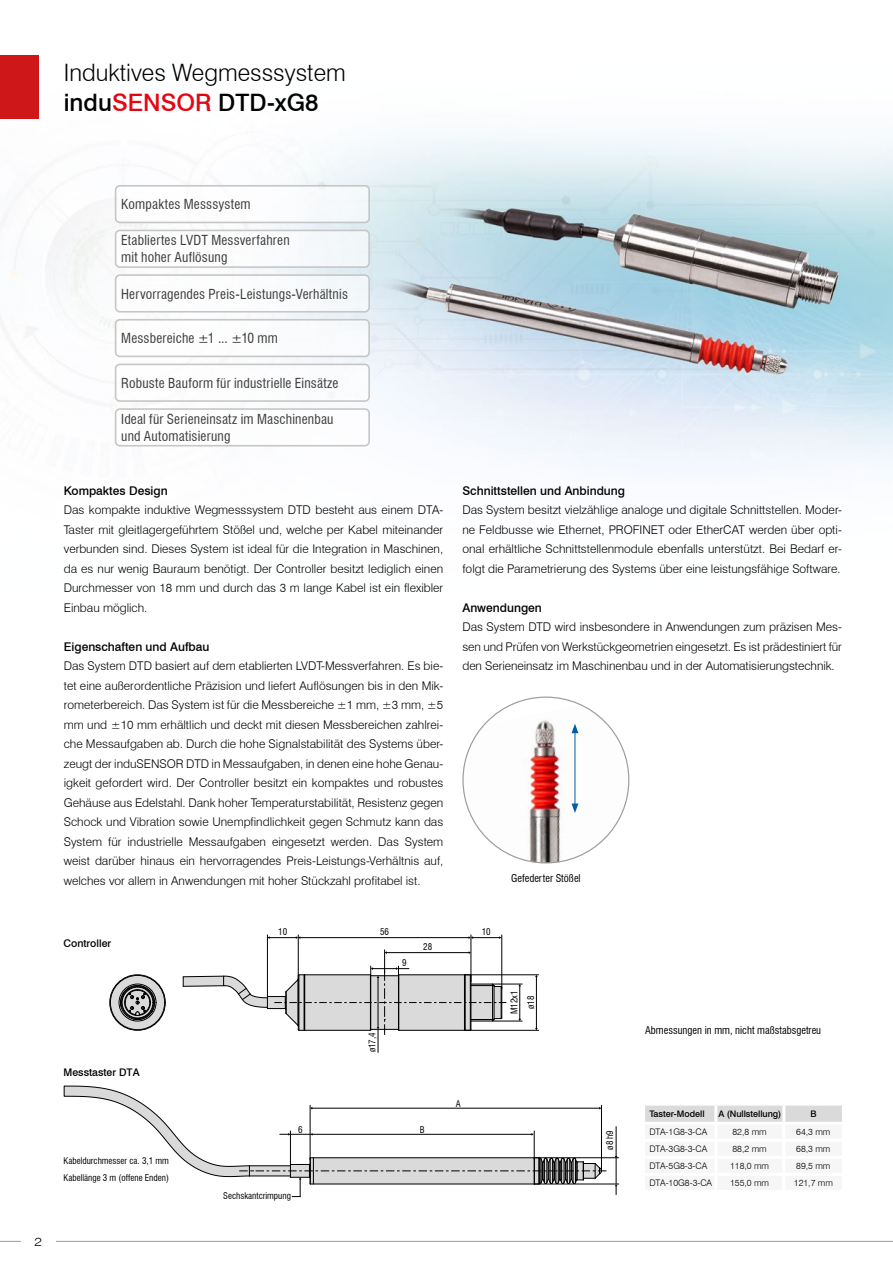
<style>
.page{position:relative;width:893px;height:1263px;background:#fff}
.page>*{position:absolute;margin:0;border:0;box-sizing:border-box;transform-origin:0 0}
.t1{font:300 24px/30px "Swiss 721 BT";color:#000}
.t2{font:condensed 13.5px/16.5px "Swiss 721 BT";letter-spacing:.015em;color:#3c3c3b}
.t3{font:300 12px/19.5px "Swiss 721 BT";color:#000;text-align:justify}
.t4{font:500 12px "Swiss 721 BT";color:#000}
.t5{font:300 12px "Swiss 721 BT";color:#000;scale:1.18 1}
.t6{font:condensed 10.5px "Swiss 721 BT";color:#000}
.t7{font:500 10.5px "Swiss 721 BT";color:#000}
.t8{font:300 9px "Swiss 721 BT";color:#000}
.t9{font:condensed 9px/17.2px "Swiss 721 BT";color:#000}
.t10{font:500 9px "Swiss 721 BT";letter-spacing:-.005em;color:#000}
.s1{font-weight:500}
.s2{font-weight:500;color:#e30613}
</style>
<div class="page">
<img style="left:0;top:55px;width:893px;height:649px">
<hr style="left:0;top:1241px;width:893px;height:1px;background:#9d9d9c">
<div style="left:21px;top:1220px;width:34px;height:43px;background:#fff"></div>
<div style="left:0;top:55px;width:38px;height:64px;background:#cd1719"></div>
<div style="left:116px;top:186px;width:253px;height:36px;background:#fff;border-radius:4px"></div>
<div style="left:115px;top:185px;width:255px;height:38px;border:2px solid #c6c6c6;border-radius:4px"></div>
<div style="left:116px;top:230px;width:253px;height:37px;background:#fff;border-radius:4px"></div>
<div style="left:115px;top:230px;width:255px;height:38px;border:2px solid #c6c6c6;border-radius:4px"></div>
<div style="left:116px;top:275px;width:253px;height:37px;background:#fff;border-radius:4px"></div>
<div style="left:115px;top:274px;width:255px;height:39px;border:2px solid #c6c6c6;border-radius:4px"></div>
<div style="left:116px;top:320px;width:253px;height:36px;background:#fff;border-radius:4px"></div>
<div style="left:115px;top:319px;width:255px;height:38px;border:2px solid #c6c6c6;border-radius:4px"></div>
<div style="left:116px;top:364px;width:253px;height:37px;background:#fff;border-radius:4px"></div>
<div style="left:115px;top:364px;width:255px;height:38px;border:2px solid #c6c6c6;border-radius:4px"></div>
<div style="left:116px;top:409px;width:253px;height:37px;background:#fff;border-radius:4px"></div>
<div style="left:115px;top:408px;width:255px;height:38px;border:2px solid #c6c6c6;border-radius:4px"></div>
<img style="left:464px;top:704px;width:164px;height:159px">
<hr style="left:575px;top:731px;width:1px;height:75px;background:#005da9">
<svg style="left:571px;top:724px;width:7px;height:9px"></svg>
<svg style="left:571px;top:803px;width:7px;height:10px"></svg>
<hr style="left:534px;top:1184px;width:85px;height:1px;background:#000">
<hr style="left:534px;top:1157px;width:85px;height:1px;background:#000">
<hr style="left:616px;top:1126px;width:1px;height:30px;background:#000">
<svg style="left:615px;top:1156px;width:2px;height:38px"></svg>
<svg style="left:64px;top:1086px;width:542px;height:111px"></svg>
<div style="left:645px;top:1105px;width:197px;height:17px;background:#dadada"></div>
<hr style="left:714px;top:1105px;width:3px;height:17px;background:#fff">
<hr style="left:782px;top:1105px;width:3px;height:17px;background:#fff">
<svg style="left:110px;top:975px;width:55px;height:55px"></svg>
<hr style="left:267px;top:935px;width:1px;height:61px;background:#000">
<hr style="left:298px;top:935px;width:1px;height:47px;background:#000">
<hr style="left:465px;top:1030px;width:74px;height:1px;background:#000">
<hr style="left:465px;top:974px;width:74px;height:1px;background:#000">
<hr style="left:300px;top:937px;width:169px;height:1px;background:#000">
<svg style="left:469px;top:936px;width:32px;height:3px"></svg>
<svg style="left:267px;top:936px;width:33px;height:3px"></svg>
<hr style="left:471px;top:935px;width:1px;height:47px;background:#000">
<hr style="left:501px;top:935px;width:1px;height:54px;background:#000">
<hr style="left:536px;top:977px;width:1px;height:51px;background:#000">
<svg style="left:119px;top:984px;width:37px;height:37px"></svg>
<div style="left:119px;top:984px;width:37px;height:37px;border:1px solid #000;border-radius:50%"></div>
<div style="left:120px;top:985px;width:35px;height:35px;border:1px solid #000;border-radius:50%"></div>
<div style="left:121px;top:986px;width:33px;height:33px;border:1px solid #000;border-radius:50%"></div>
<div style="left:122px;top:987px;width:31px;height:31px;border:1px solid #000;border-radius:50%"></div>
<div style="left:124px;top:989px;width:27px;height:27px;border:1px solid #000;border-radius:50%"></div>
<svg style="left:183px;top:950px;width:339px;height:102px"></svg>
<h1 class="t1" style="left:64px;top:58px;width:283px">Induktives Wegmesssystem <span class="s1">indu</span><span class="s2">SENSOR</span> <span class="s1">DTD-xG8</span></h1>
<p class="t5" style="left:35px;top:1235px;width:8px">2</p>
<p class="t2" style="left:121px;top:196px;width:131px">Kompaktes Messsystem</p>
<p class="t2" style="left:121px;top:232px;width:170px">Etabliertes LVDT Messverfahren mit hoher Auflösung</p>
<p class="t2" style="left:121px;top:285px;width:228px">Hervorragendes Preis-Leistungs-Verhältnis</p>
<p class="t2" style="left:121px;top:330px;width:158px">Messbereiche ±1 ... ±10 mm</p>
<p class="t2" style="left:121px;top:375px;width:219px">Robuste Bauform für industrielle Einsätze</p>
<p class="t2" style="left:121px;top:411px;width:214px">Ideal für Serieneinsatz im Maschinenbau und Automatisierung</p>
<p class="t4" style="left:64px;top:483px;width:105px">Kompaktes Design</p>
<p class="t3" style="left:64px;top:500px;width:381px">Das kompakte induktive Wegmesssystem DTD besteht aus einem DTA-Taster mit gleitlagergeführtem Stößel und, welche per Kabel miteinander verbunden sind. Dieses System ist ideal für die Integration in Maschinen, da es nur wenig Bauraum benötigt. Der Controller besitzt lediglich einen Durchmesser von 18 mm und durch das 3 m lange Kabel ist ein flexibler Einbau möglich.</p>
<p class="t4" style="left:64px;top:639px;width:147px">Eigenschaften und Aufbau</p>
<p class="t3" style="left:64px;top:656px;width:381px">Das System DTD basiert auf dem etablierten LVDT-Messverfahren. Es bie&shy;tet eine außerordentliche Präzision und liefert Auflösungen bis in den Mik&shy;rometerbereich. Das System ist für die Messbereiche ±1 mm, ±3 mm, ±5 mm und ±10 mm erhältlich und deckt mit diesen Messbereichen zahlrei&shy;che Messaufgaben ab. Durch die hohe Signalstabilität des Systems über&shy;zeugt der induSENSOR DTD in Messaufgaben, in denen eine hohe Genau&shy;igkeit gefordert wird. Der Controller besitzt ein kompaktes und robustes Gehäuse aus Edelstahl. Dank hoher Temperaturstabilität, Resistenz gegen Schock und Vibration sowie Unempfindlichkeit gegen Schmutz kann das System für industrielle Messaufgaben eingesetzt werden. Das System weist darüber hinaus ein hervorragendes Preis-Leistungs-Verhältnis auf, welches vor allem in Anwendungen mit hoher Stückzahl profitabel ist.</p>
<p class="t4" style="left:462px;top:483px;width:164px">Schnittstellen und Anbindung</p>
<p class="t3" style="left:462px;top:500px;width:381px">Das System besitzt vielzählige analoge und digitale Schnittstellen. Moder&shy;ne Feldbusse wie Ethernet, PROFINET oder EtherCAT werden über opti&shy;onal erhältliche Schnittstellenmodule ebenfalls unterstützt. Bei Bedarf er&shy;folgt die Parametrierung des Systems über eine leistungsfähige Software.</p>
<p class="t4" style="left:462px;top:600px;width:81px">Anwendungen</p>
<p class="t3" style="left:462px;top:617px;width:381px">Das System DTD wird insbesondere in Anwendungen zum präzisen Mes&shy;sen und Prüfen von Werkstückgeometrien eingesetzt. Es ist prädestiniert für den Serieneinsatz im Maschinenbau und in der Automatisierungstechnik.</p>
<p class="t6" style="left:511px;top:872px;width:71px">Gefederter Stößel</p>
<p class="t7" style="left:64px;top:936px;width:49px">Controller</p>
<p class="t7" style="left:64px;top:1066px;width:78px">Messtaster DTA</p>
<p class="t9" style="left:64px;top:1151px;width:107px">Kabeldurchmesser ca. 3,1 mm<br>Kabellänge 3 m (offene Enden)</p>
<p class="t9" style="left:278px;top:923px;width:10px">10</p>
<p class="t9" style="left:380px;top:923px;width:10px">56</p>
<p class="t9" style="left:482px;top:923px;width:10px">10</p>
<p class="t9" style="left:298px;top:1121px;width:6px">6</p>
<p class="t9" style="left:402px;top:954px;width:6px">9</p>
<p class="t9" style="left:423px;top:938px;width:10px">28</p>
<p class="t9" style="left:364px;top:1052px;width:22px;rotate:-90deg">ø17,4</p>
<p class="t9" style="left:420px;top:1121px;width:6px">B</p>
<p class="t9" style="left:456px;top:1095px;width:6px">A</p>
<p class="t9" style="left:505px;top:1014px;width:25px;rotate:-90deg">M12x1</p>
<p class="t9" style="left:522px;top:1009px;width:15px;rotate:-90deg">ø18</p>
<p class="t9" style="left:223px;top:1187px;width:69px">Sechskantcrimpung</p>
<p class="t9" style="left:601px;top:1150px;width:21px;rotate:-90deg">ø8 h9</p>
<p class="t6" style="left:645px;top:1024px;width:178px">Abmessungen in mm, nicht maßstabsgetreu</p>
<p class="t10" style="left:649px;top:1108px;width:57px">Taster-Modell</p>
<p class="t10" style="left:718px;top:1108px;width:64px">A (Nullstellung)</p>
<p class="t10" style="left:811px;top:1108px;width:8px">B</p>
<p class="t8" style="left:649px;top:1126px;width:60px">DTA-1G8-3-CA</p>
<p class="t8" style="left:732px;top:1126px;width:36px">82,8 mm</p>
<p class="t8" style="left:796px;top:1126px;width:36px">64,3 mm</p>
<p class="t8" style="left:649px;top:1143px;width:60px">DTA-3G8-3-CA</p>
<p class="t8" style="left:732px;top:1143px;width:36px">88,2 mm</p>
<p class="t8" style="left:796px;top:1143px;width:36px">68,3 mm</p>
<p class="t8" style="left:649px;top:1160px;width:60px">DTA-5G8-3-CA</p>
<p class="t8" style="left:730px;top:1160px;width:40px">118,0 mm</p>
<p class="t8" style="left:796px;top:1160px;width:36px">89,5 mm</p>
<p class="t8" style="left:649px;top:1177px;width:64px">DTA-10G8-3-CA</p>
<p class="t8" style="left:730px;top:1177px;width:40px">155,0 mm</p>
<p class="t8" style="left:794px;top:1177px;width:40px">121,7 mm</p>
</div>
